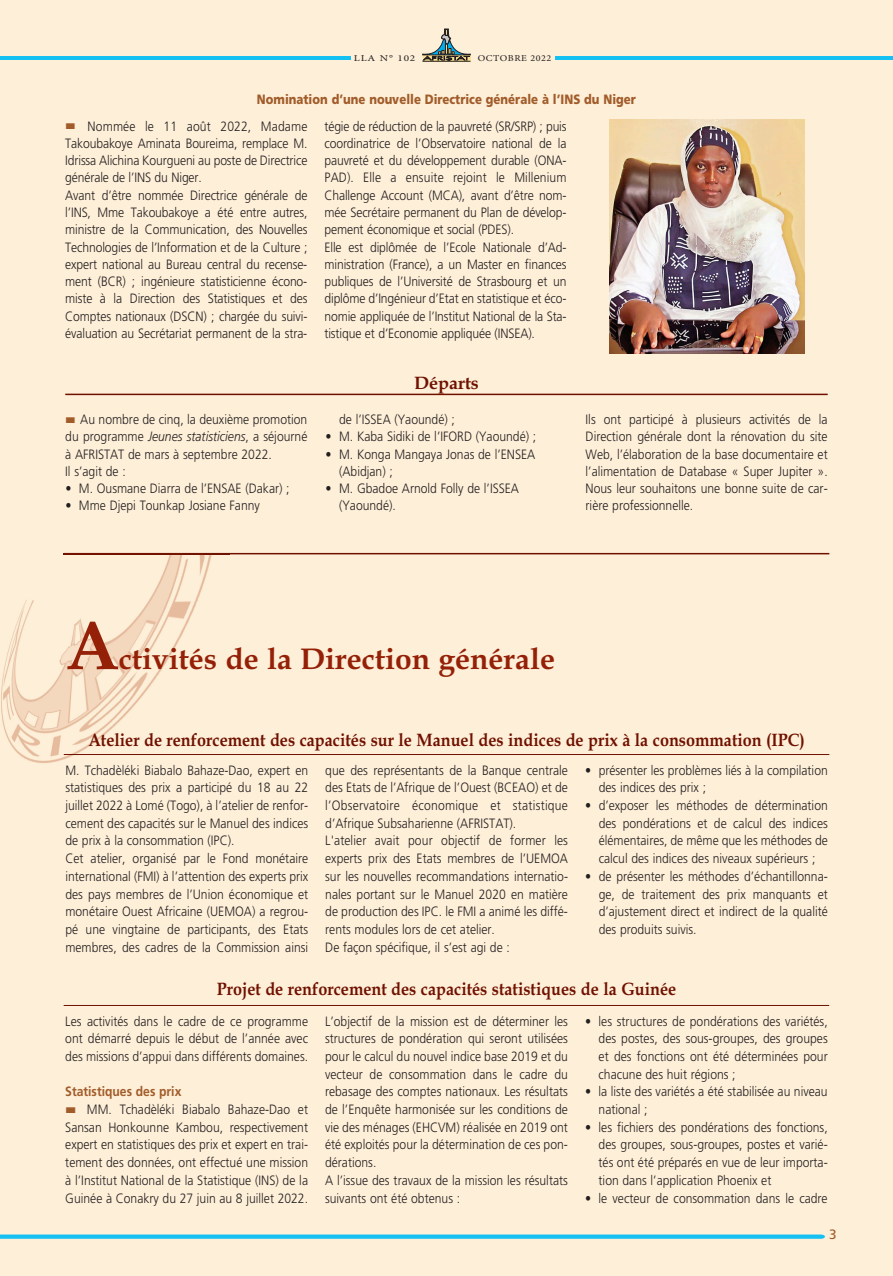
<style>
.page{position:relative;width:893px;height:1276px;background:#feefd8}
.page>*{position:absolute;margin:0;border:0;box-sizing:border-box;transform-origin:0 0}
.t1{font:700 69px "Book Antiqua";color:#942107}
.t2{font:700 30px "Book Antiqua";color:#942107}
.t3{font:700 18px "Book Antiqua";color:#701100;scale:.9 1}
.t4{font:700 18px "Book Antiqua";color:#701100}
.t5{font:300 13.5px/17.7px "Frutiger LT";color:#231f20;scale:.9 1}
.t6{font:900 13.5px "Frutiger LT";color:#a15c2a;scale:.85 1}
.t7{font:13.5px "Frutiger LT Std";color:#a15c2a}
.t8{font:9px "Minion Pro";letter-spacing:.05em;color:#231f20;scale:1.12 1}
.t9{font:9px "Minion Pro";letter-spacing:.05em;color:#231f20;scale:1.25 1}
.s1{color:#a15c2a}
.s2{font-style:italic}
.s3{font-weight:700;color:#a15c2a}
</style>
<div class="page">
<svg style="left:422px;top:60px;width:48px;height:1px"></svg>
<hr style="left:422px;top:61px;width:48px;height:1px;background:#231f20">
<svg style="left:422px;top:29px;width:48px;height:31px"></svg>
<hr style="left:0;top:56px;width:351px;height:4px;background:#15c0f2">
<hr style="left:555px;top:56px;width:338px;height:4px;background:#15c0f2">
<svg style="left:0;top:1234px;width:825px;height:4px;background:#33c6ee"></svg>
<hr style="left:65px;top:394px;width:763px;height:1px;background:#701100">
<img style="left:609px;top:119px;width:195px;height:234px">
<hr style="left:64px;top:553px;width:765px;height:1px;background:#701100">
<img style="left:1px;top:554px;width:211px;height:209px">
<img style="left:64px;top:554px;width:166px;height:1px">
<hr style="left:64px;top:754px;width:765px;height:1px;background:#701100">
<hr style="left:64px;top:1005px;width:765px;height:1px;background:#701100">
<p class="t9" style="left:354px;top:52px;width:51px">LLA N° 102</p>
<p class="t8" style="left:478px;top:52px;width:67px">OCTOBRE 2022</p>
<p class="t6" style="left:257px;top:94px;width:447px">Nomination d’une nouvelle Directrice générale à l’INS du Niger</p>
<p class="t5" style="left:65px;top:118px;width:271px;line-height:17.2px"><span class="s1">▬</span> Nommée le 11 août 2022, Madame Takoubakoye Aminata Boureima, remplace M.<br>Idrissa Alichina Kourgueni au poste de Directrice générale de l’INS du Niger.<br>Avant d’être nommée Directrice générale de l’INS, Mme Takoubakoye a été entre autres, ministre de la Communication, des Nouvelles Technologies de l’Information et de la Culture ; expert national au Bureau central du recense&shy;ment (BCR) ; ingénieure statisticienne écono&shy;miste à la Direction des Statistiques et des Comptes nationaux (DSCN) ; chargée du suivi&shy;évaluation au Secrétariat permanent de la stra-</p>
<p class="t5" style="left:324px;top:118px;width:271px;line-height:17.2px">tégie de réduction de la pauvreté (SR/SRP) ; puis coordinatrice de l’Observatoire national de la pauvreté et du développement durable (ONA-PAD). Elle a ensuite rejoint le Millenium Challenge Account (MCA), avant d’être nom&shy;mée Secrétaire permanent du Plan de dévelop&shy;pement économique et social (PDES).<br>Elle est diplômée de l’Ecole Nationale d’Ad&shy;ministration (France), a un Master en finances publiques de l’Université de Strasbourg et un diplôme d’Ingénieur d’Etat en statistique et éco&shy;nomie appliquée de l’Institut National de la Sta&shy;tistique et d’Economie appliquée (INSEA).</p>
<p class="t5" style="left:65px;top:412px;width:271px;line-height:17.2px"><span class="s1">▬</span> Au nombre de cinq, la deuxième promotion du programme <span class="s2">Jeunes statisticiens</span>, a séjourné à AFRISTAT de mars à septembre 2022.<br>Il s’agit de :</p>
<p class="t5" style="left:65px;top:481px;width:251px">• M. Ousmane Diarra de l’ENSAE (Dakar) ;</p>
<p class="t5" style="left:65px;top:498px;width:218px">• Mme Djepi Tounkap Josiane Fanny</p>
<h3 class="t4" style="left:414px;top:376px;width:66px">Départs</h3>
<p class="t5" style="left:339px;top:412px;width:130px">de l’ISSEA (Yaoundé) ;</p>
<p class="t5" style="left:326px;top:429px;width:236px">• M. Kaba Sidiki de l’IFORD (Yaoundé) ;</p>
<p class="t5" style="left:339px;top:446px;width:219px;line-height:17.2px;text-indent:-13px">• M. Konga Mangaya Jonas de l’ENSEA (Abidjan) ;</p>
<p class="t5" style="left:339px;top:481px;width:201px;line-height:17.2px;text-indent:-13px">• M. Gbadoe Arnold Folly de l’ISSEA (Yaoundé).</p>
<p class="t5" style="left:586px;top:412px;width:270px;line-height:17.2px;text-align:justify">Ils ont participé à plusieurs activités de la Direction générale dont la rénovation du site Web, l’élaboration de la base documentaire et l’alimentation de Database « Super Jupiter ».<br>Nous leur souhaitons une bonne suite de car&shy;rière professionnelle.</p>
<h1 class="t1" style="left:65px;top:619px;width:55px">A</h1>
<h2 class="t2" style="left:119px;top:647px;width:438px">ctivités de la Direction générale</h2>
<h3 class="t3" style="left:88px;top:733px;width:798px">Atelier de renforcement des capacités sur le Manuel des indices de prix à la consommation (IPC)</h3>
<p class="t5" style="left:65px;top:762px;width:271px">M. Tchadèléki Biabalo Bahaze-Dao, expert en statistiques des prix a participé du 18 au 22 juillet 2022 à Lomé (Togo), à l’atelier de renfor&shy;cement des capacités sur le Manuel des indices de prix à la consommation (IPC).<br>Cet atelier, organisé par le Fond monétaire international (FMI) à l’attention des experts prix des pays membres de l’Union économique et monétaire Ouest Africaine (UEMOA) a regrou&shy;pé une vingtaine de participants, des Etats membres, des cadres de la Commission ainsi</p>
<p class="t5" style="left:325px;top:762px;width:271px">que des représentants de la Banque centrale des Etats de l’Afrique de l’Ouest (BCEAO) et de l’Observatoire économique et statistique d’Afrique Subsaharienne (AFRISTAT).<br>L'atelier avait pour objectif de former les experts prix des Etats membres de l’UEMOA sur les nouvelles recommandations internatio&shy;nales portant sur le Manuel 2020 en matière de production des IPC. le FMI a animé les diffé&shy;rents modules lors de cet atelier.<br>De façon spécifique, il s’est agi de :</p>
<p class="t5" style="left:599px;top:762px;width:256px;text-indent:-13px">• présenter les problèmes liés à la compilation des indices des prix ;</p>
<p class="t5" style="left:599px;top:797px;width:256px;text-align:justify;text-indent:-13px">• d’exposer les méthodes de détermination des pondérations et de calcul des indices élémentaires, de même que les méthodes de calcul des indices des niveaux supérieurs ;</p>
<p class="t5" style="left:599px;top:868px;width:256px;text-align:justify;text-indent:-13px">• de présenter les méthodes d’échantillonna&shy;ge, de traitement des prix manquants et d’ajustement direct et indirect de la qualité des produits suivis.</p>
<h3 class="t3" style="left:217px;top:981px;width:512px">Projet de renforcement des capacités statistiques de la Guinée</h3>
<p class="t5" style="left:65px;top:1013px;width:271px;text-align:justify">Les activités dans le cadre de ce programme ont démarré depuis le début de l’année avec des missions d’appui dans différents domaines.</p>
<p class="t5" style="left:65px;top:1084px;width:271px"><span class="s3">Statistiques des prix<br></span><span class="s1">▬</span> MM. Tchadèléki Biabalo Bahaze-Dao et Sansan Honkounne Kambou, respectivement expert en statistiques des prix et expert en trai&shy;tement des données, ont effectué une mission à l’Institut National de la Statistique (INS) de la Guinée à Conakry du 27 juin au 8 juillet 2022.</p>
<p class="t5" style="left:325px;top:1013px;width:271px">L’objectif de la mission est de déterminer les structures de pondération qui seront utilisées pour le calcul du nouvel indice base 2019 et du vecteur de consommation dans le cadre du rebasage des comptes nationaux. Les résultats de l’Enquête harmonisée sur les conditions de vie des ménages (EHCVM) réalisée en 2019 ont été exploités pour la détermination de ces pon&shy;dérations.<br>A l’issue des travaux de la mission les résultats suivants ont été obtenus :</p>
<p class="t5" style="left:599px;top:1013px;width:256px;text-align:justify;text-indent:-13px">• les structures de pondérations des variétés, des postes, des sous-groupes, des groupes et des fonctions ont été déterminées pour chacune des huit régions ;</p>
<p class="t5" style="left:599px;top:1084px;width:256px;text-indent:-13px">• la liste des variétés a été stabilisée au niveau national ;</p>
<p class="t5" style="left:599px;top:1119px;width:256px;text-align:justify;text-indent:-13px">• les fichiers des pondérations des fonctions, des groupes, sous-groupes, postes et varié&shy;tés ont été préparés en vue de leur importa&shy;tion dans l’application Phoenix et</p>
<p class="t5" style="left:585px;top:1190px;width:271px">• le vecteur de consommation dans le cadre</p>
<p class="t7" style="left:829px;top:1226px;width:9px">3</p>
</div>
